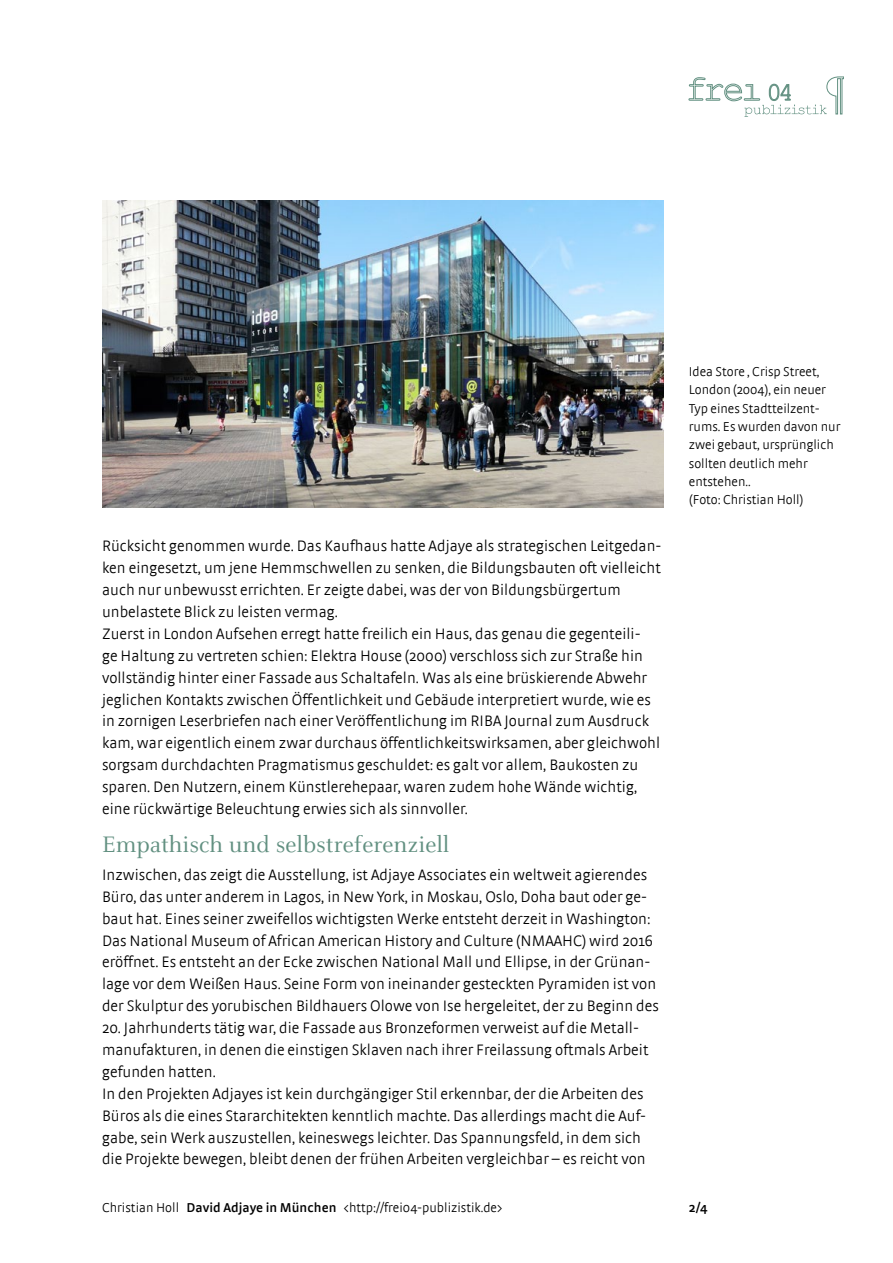
<style>
.page{position:relative;width:893px;height:1263px;background:#fff}
.page>*{position:absolute;margin:0;border:0;box-sizing:border-box;transform-origin:0 0}
.t1{font:24.75px "Celeste";color:#629081}
.t2{font:300 15.9px/21.9px "Strada";letter-spacing:.005em;color:#000}
.t3{font:300 13.5px/18.3px "Strada";color:#000}
.t4{font:600 13.5px "Strada";color:#000}
.s1{font-weight:600}
</style>
<div class="page">
<svg style="left:689px;top:77px;width:155px;height:40px"></svg>
<img style="left:102px;top:201px;width:561px;height:306px">
<p class="t2" style="left:102px;top:535px;width:561px">Rücksicht genommen wurde. Das Kaufhaus hatte Adjaye als strategischen Leitgedan&shy;ken eingesetzt, um jene Hemmschwellen zu senken, die Bildungsbauten oft vielleicht auch nur unbewusst errichten. Er zeigte dabei, was der von Bildungsbürgertum unbelastete Blick zu leisten vermag.<br>Zuerst in London Aufsehen erregt hatte freilich ein Haus, das genau die gegenteili-<br>ge Haltung zu vertreten schien: Elektra House (2000) verschloss sich zur Straße hin vollständig hinter einer Fassade aus Schaltafeln. Was als eine brüskierende Abwehr jeglichen Kontakts zwischen Öffentlichkeit und Gebäude interpretiert wurde, wie es in zornigen Leserbriefen nach einer Veröffentlichung im RIBA Journal zum Ausdruck kam, war eigentlich einem zwar durchaus öffentlichkeitswirksamen, aber gleichwohl sorgsam durchdachten Pragmatismus geschuldet: es galt vor allem, Baukosten zu sparen. Den Nutzern, einem Künstlerehepaar, waren zudem hohe Wände wichtig, eine rückwärtige Beleuchtung erwies sich als sinnvoller.</p>
<h1 class="t1" style="left:102px;top:831px;width:349px">Empathisch und selbstreferenziell</h1>
<p class="t2" style="left:102px;top:863px;width:558px">Inzwischen, das zeigt die Ausstellung, ist Adjaye Associates ein weltweit agierendes Büro, das unter anderem in Lagos, in New York, in Moskau, Oslo, Doha baut oder ge&shy;baut hat. Eines seiner zweifellos wichtigsten Werke entsteht derzeit in Washington:<br>Das National Museum of African American History and Culture (NMAAHC) wird 2016 eröffnet. Es entsteht an der Ecke zwischen National Mall und Ellipse, in der Grünan&shy;lage vor dem Weißen Haus. Seine Form von ineinander gesteckten Pyramiden ist von der Skulptur des yorubischen Bildhauers Olowe von Ise hergeleitet, der zu Beginn des</p>
<p class="t2" style="left:102px;top:1017px;width:548px">20. Jahrhunderts tätig war, die Fassade aus Bronzeformen verweist auf die Metall&shy;manufakturen, in denen die einstigen Sklaven nach ihrer Freilassung oftmals Arbeit gefunden hatten.<br>In den Projekten Adjayes ist kein durchgängiger Stil erkennbar, der die Arbeiten des Büros als die eines Stararchitekten kenntlich machte. Das allerdings macht die Auf&shy;gabe, sein Werk auszustellen, keineswegs leichter. Das Spannungsfeld, in dem sich die Projekte bewegen, bleibt denen der frühen Arbeiten vergleichbar – es reicht von</p>
<p class="t3" style="left:689px;top:362px;width:153px">Idea Store , Crisp Street,<br>London (2004), ein neuer<br>Typ eines Stadtteilzent&shy;rums. Es wurden davon nur zwei gebaut, ursprünglich sollten deutlich mehr entstehen..<br>(Foto: Christian Holl)</p>
<p class="t3" style="left:102px;top:1198px;width:402px">Christian Holl <span class="s1">David Adjaye in München</span> &lt;http://frei04-publizistik.de&gt;</p>
<p class="t4" style="left:689px;top:1199px;width:20px">2/4</p>
</div>
